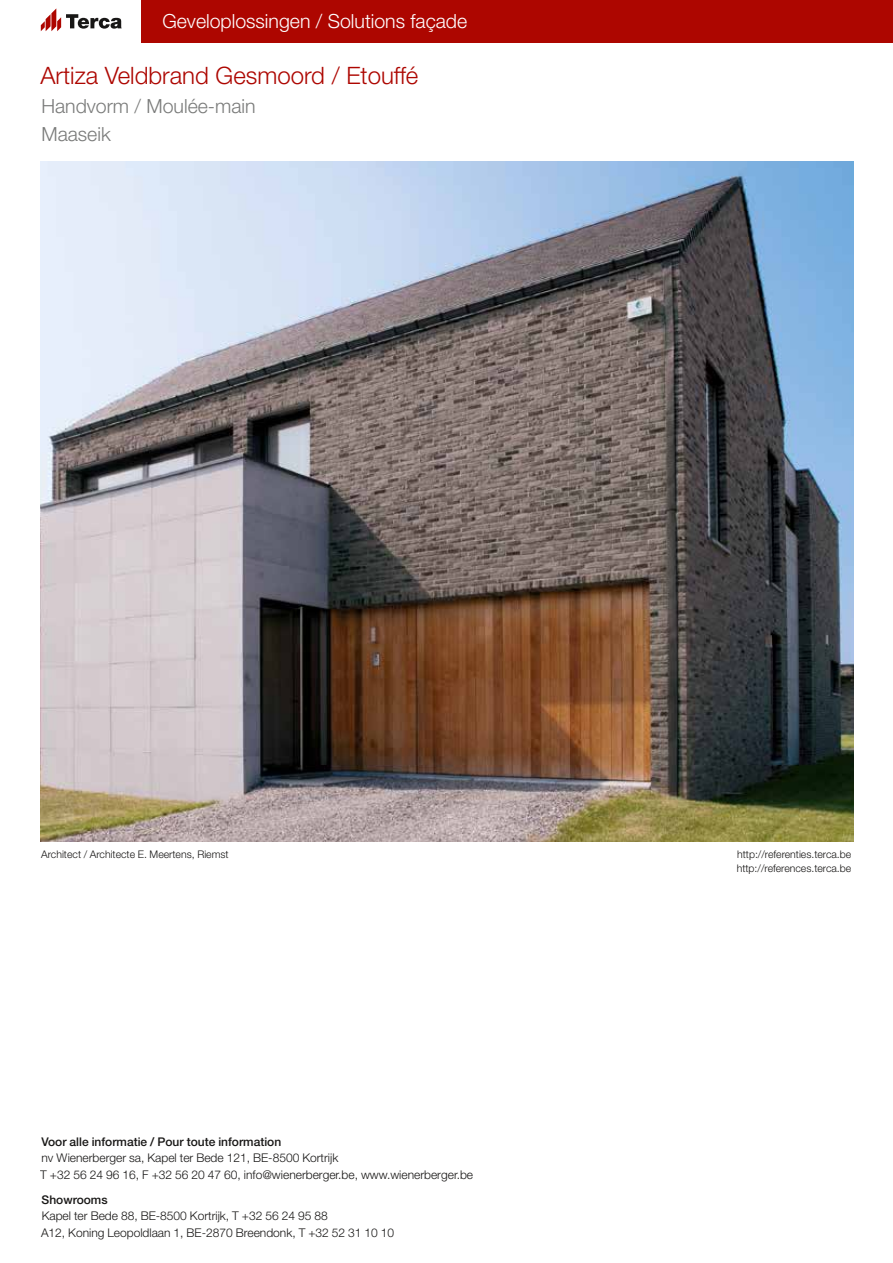
<style>
.page{position:relative;width:893px;height:1263px;background:#fff}
.page>*{position:absolute;margin:0;border:0;box-sizing:border-box;transform-origin:0 0}
.t1{font:300 24px "Helvetica Neue LT Std";color:#ad0600}
.t2{font:300 19.5px "Helvetica Neue LT Std";color:#fff}
.t3{font:300 19.5px/28.5px "Helvetica Neue LT Std";color:#7a7b7a}
.t4{font:300 12px/16.5px "Helvetica Neue LT Std";color:#181716}
.t5{font:500 12px "Helvetica Neue LT Std";color:#181716}
.t6{font:300 10.5px/13.5px "Helvetica Neue LT Std";color:#181716}
</style>
<div class="page">
<svg style="left:41px;top:8px;width:81px;height:23px"></svg>
<div style="left:142px;top:0;width:751px;height:43px;background:#ad0600"></div>
<img style="left:41px;top:162px;width:812px;height:680px">
<h2 class="t2" style="left:162px;top:9px;width:306px">Geveloplossingen / Solutions façade</h2>
<h1 class="t1" style="left:40px;top:61px;width:379px">Artiza Veldbrand Gesmoord / Etouffé</h1>
<h2 class="t3" style="left:41px;top:91px;width:216px">Handvorm / Moulée-main<br>Maaseik</h2>
<p class="t6" style="left:41px;top:847px;width:189px">Architect / Architecte E. Meertens, Riemst</p>
<p class="t6" style="left:737px;top:847px;width:116px">http://referenties.terca.be http://references.terca.be</p>
<p class="t5" style="left:41px;top:1134px;width:241px">Voor alle informatie / Pour toute information</p>
<p class="t4" style="left:40px;top:1149px;width:434px">nv Wienerberger sa, Kapel ter Bede 121, BE-8500 Kortrijk<br>T +32 56 24 96 16, F +32 56 20 47 60, info@wienerberger.be, www.wienerberger.be</p>
<p class="t5" style="left:42px;top:1192px;width:68px">Showrooms</p>
<p class="t4" style="left:41px;top:1207px;width:355px">Kapel ter Bede 88, BE-8500 Kortrijk, T +32 56 24 95 88<br>A12, Koning Leopoldlaan 1, BE-2870 Breendonk, T +32 52 31 10 10</p>
</div>
